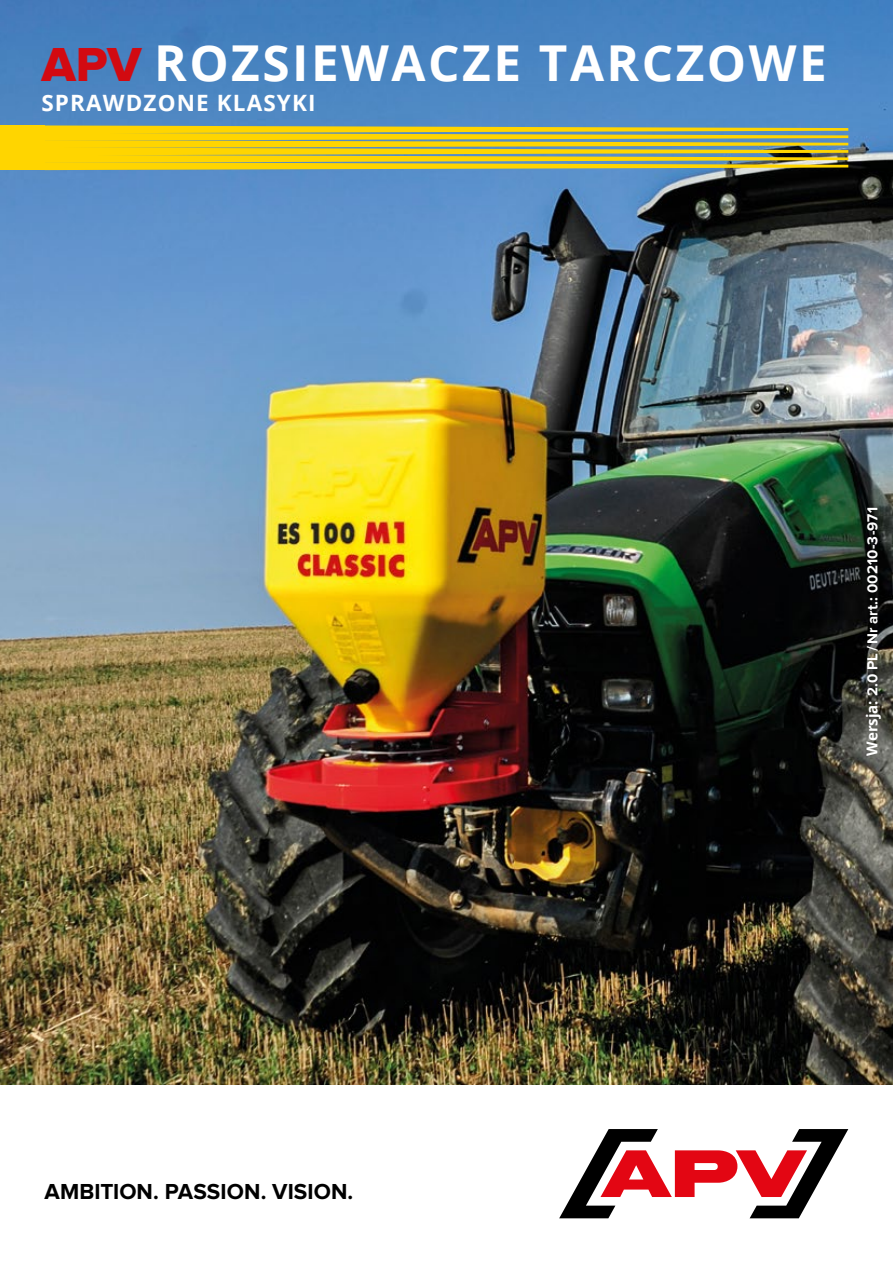
<style>
.page{position:relative;width:893px;height:1263px;background:#fff}
.page>*{position:absolute;margin:0;border:0;box-sizing:border-box;transform-origin:0 0}
.t1{font:700 49.5px "Open Sans";letter-spacing:.05em;color:#fff}
.t2{font:700 22.5px "Proxima Nova";color:#000}
.t3{font:700 22.5px "Open Sans";letter-spacing:.05em;color:#fff}
.t4{font:700 15px "Proxima Nova";letter-spacing:.005em;color:#fff}
.s1{font-family:"Proxima Nova Extrabld";font-weight:400;color:#d20a11}
.s2{font-family:"Open Sans"}
</style>
<div class="page">
<img style="left:0;top:0;width:893px;height:1084px">
<svg style="left:45px;top:125px;width:803px;height:45px;background:#ccbd37"></svg>
<div style="left:0;top:125px;width:45px;height:45px;background:#ffd500"></div>
<svg style="left:559px;top:1129px;width:289px;height:89px"></svg>
<h1 class="t1" style="left:41px;top:28px;width:787px"><span class="s1">APV</span> ROZSIEWACZE TARCZOWE</h1>
<h2 class="t3" style="left:41px;top:87px;width:276px">SPRAWDZONE KLASYKI</h2>
<p class="t4" style="left:864px;top:756px;width:250px;rotate:-90deg"><span class="s2">Wersja:</span> 2.0 PL/Nr art.: 00210-3-971</p>
<h2 class="t2" style="left:45px;top:1179px;width:310px">AMBITION. PASSION. VISION.</h2>
</div>
